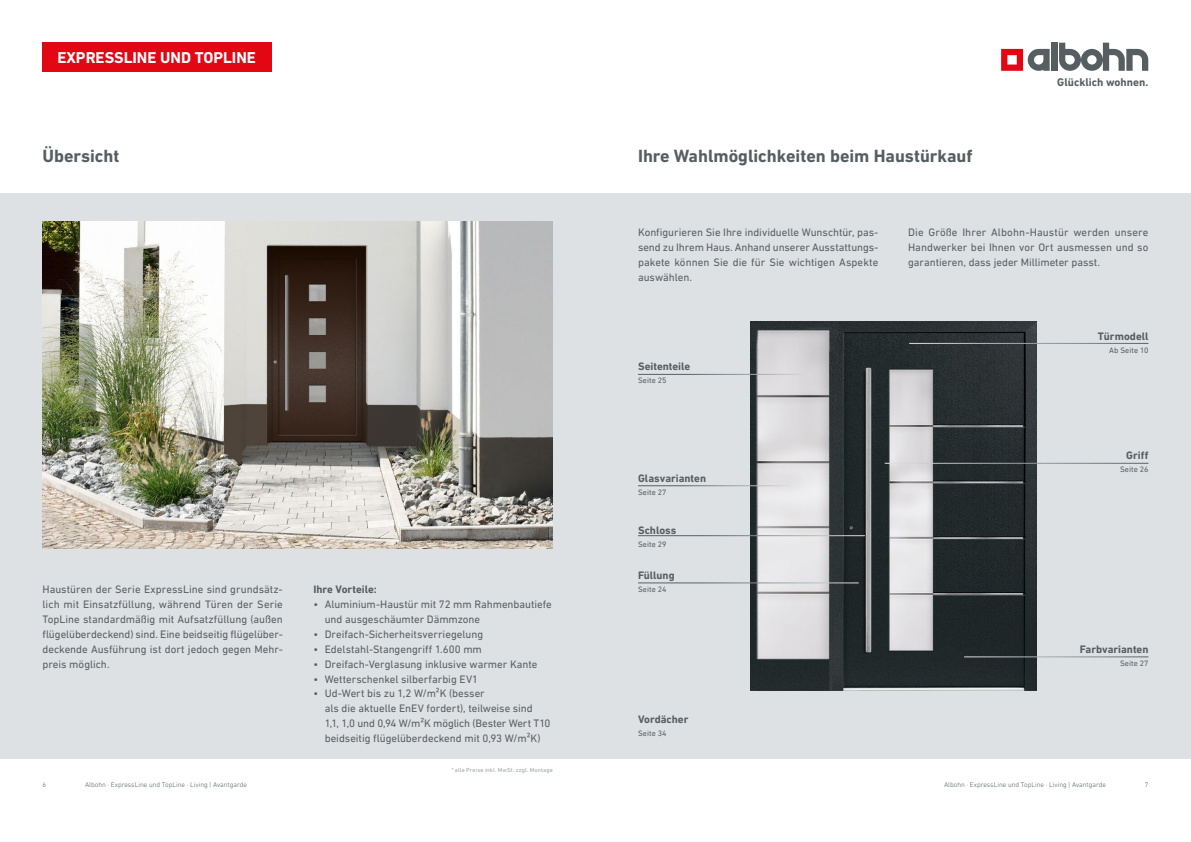
<style>
.page{position:relative;width:1191px;height:842px;background:#fff}
.page>*{position:absolute;margin:0;border:0;box-sizing:border-box;transform-origin:0 0}
.t1{font:700 18px "DIN Next LT Pro";color:#575e62}
.t2{font:700 16px "DIN Next LT Pro";color:#fff}
.t3{font:700 11.3px "DIN Next LT Pro";color:#575e62}
.t4{font:11px/14.9px "DIN Next LT Pro";color:#575e62;text-align:justify}
.t5{font:700 11px "DIN Next LT Pro";color:#575e62}
.t6{font:8px "DIN Next LT Pro";letter-spacing:.01em;color:#575e62}
.t7{font:300 7px "DIN Next LT Pro";color:#575e62}
.t8{font:6px "DIN Next LT Pro";letter-spacing:.02em;color:#9ca3a7}
</style>
<div class="page">
<svg style="left:1001px;top:49px;width:48px;height:22px"></svg>
<svg style="left:1059px;top:43px;width:89px;height:28px"></svg>
<div style="left:1051px;top:43px;width:6px;height:28px;background:#575e62"></div>
<div style="left:43px;top:43px;width:229px;height:29px;background:#e30613"></div>
<div style="left:0;top:193px;width:1191px;height:566px;background:#dee1e3"></div>
<img style="left:750px;top:322px;width:286px;height:368px">
<hr style="left:638px;top:374px;width:174px;height:1px;background:#fff">
<hr style="left:884px;top:463px;width:264px;height:1px;background:#fff">
<hr style="left:638px;top:582px;width:220px;height:1px;background:#fff">
<hr style="left:638px;top:535px;width:227px;height:1px;background:#fff">
<hr style="left:909px;top:343px;width:239px;height:1px;background:#fff">
<hr style="left:964px;top:656px;width:184px;height:1px;background:#fff">
<hr style="left:638px;top:485px;width:152px;height:1px;background:#fff">
<img style="left:43px;top:221px;width:510px;height:328px">
<h2 class="t2" style="left:57px;top:49px;width:200px">EXPRESSLINE UND TOPLINE</h2>
<h1 class="t1" style="left:43px;top:145px;width:78px">Übersicht</h1>
<p class="t4" style="left:43px;top:582px;width:242px">Haustüren der Serie ExpressLine sind grundsätz&shy;lich mit Einsatzfüllung, während Türen der Serie TopLine standardmäßig mit Aufsatzfüllung (außen flügelüberdeckend) sind. Eine beidseitig flügelüber&shy;deckende Ausführung ist dort jedoch gegen Mehr&shy;preis möglich.</p>
<p class="t5" style="left:313px;top:583px;width:65px">Ihre Vorteile:</p>
<p class="t4" style="left:325px;top:597px;width:229px;text-indent:-11px">• Aluminium-Haustür mit 72 mm Rahmenbautiefe und ausgeschäumter Dämmzone</p>
<p class="t4" style="left:313px;top:626px;width:171px">• Dreifach-Sicherheitsverriegelung</p>
<p class="t4" style="left:313px;top:641px;width:170px">• Edelstahl-Stangengriff 1.600 mm</p>
<p class="t4" style="left:313px;top:656px;width:225px">• Dreifach-Verglasung inklusive warmer Kante</p>
<p class="t4" style="left:313px;top:671px;width:166px">• Wetterschenkel silberfarbig EV1</p>
<p class="t4" style="left:325px;top:686px;width:227px;text-align:left;text-indent:-11px">• Ud-Wert bis zu 1,2 W/m²K (besser<br>als die aktuelle EnEV fordert), teilweise sind<br>1,1, 1,0 und 0,94 W/m²K möglich (Bester Wert T10 beidseitig flügelüberdeckend mit 0,93 W/m²K)</p>
<p class="t8" style="left:451px;top:766px;width:103px">* alle Preise inkl. MwSt. zzgl. Montage</p>
<h1 class="t1" style="left:638px;top:145px;width:336px">Ihre Wahlmöglichkeiten beim Haustürkauf</h1>
<p class="t3" style="left:1057px;top:75px;width:92px">Glücklich wohnen.</p>
<p class="t4" style="left:638px;top:225px;width:242px">Konfigurieren Sie Ihre individuelle Wunschtür, pas&shy;send zu Ihrem Haus. Anhand unserer Ausstattungs&shy;pakete können Sie die für Sie wichtigen Aspekte auswählen.</p>
<p class="t5" style="left:638px;top:360px;width:54px">Seitenteile</p>
<p class="t6" style="left:638px;top:376px;width:30px">Seite 25</p>
<p class="t5" style="left:638px;top:472px;width:70px">Glasvarianten</p>
<p class="t6" style="left:638px;top:488px;width:30px">Seite 27</p>
<p class="t5" style="left:638px;top:523px;width:40px">Schloss</p>
<p class="t6" style="left:638px;top:539px;width:30px">Seite 29</p>
<p class="t5" style="left:638px;top:569px;width:38px">Füllung</p>
<p class="t6" style="left:638px;top:584px;width:30px">Seite 24</p>
<p class="t5" style="left:638px;top:713px;width:52px">Vordächer</p>
<p class="t6" style="left:638px;top:729px;width:30px">Seite 34</p>
<p class="t4" style="left:908px;top:225px;width:242px">Die Größe Ihrer Albohn-Haustür werden unsere Handwerker bei Ihnen vor Ort ausmessen und so garantieren, dass jeder Millimeter passt.</p>
<p class="t5" style="left:1098px;top:330px;width:52px">Türmodell</p>
<p class="t6" style="left:1109px;top:346px;width:41px">Ab Seite 10</p>
<p class="t5" style="left:1126px;top:449px;width:24px">Griff</p>
<p class="t6" style="left:1120px;top:465px;width:30px">Seite 26</p>
<p class="t5" style="left:1079px;top:643px;width:70px">Farbvarianten</p>
<p class="t6" style="left:1120px;top:658px;width:30px">Seite 27</p>
<p class="t7" style="left:43px;top:780px;width:5px">6</p>
<p class="t7" style="left:85px;top:780px;width:163px">Albohn · ExpressLine und TopLine · Living | Avantgarde</p>
<p class="t7" style="left:944px;top:780px;width:163px">Albohn · ExpressLine und TopLine · Living | Avantgarde</p>
<p class="t7" style="left:1144px;top:780px;width:5px">7</p>
</div>
